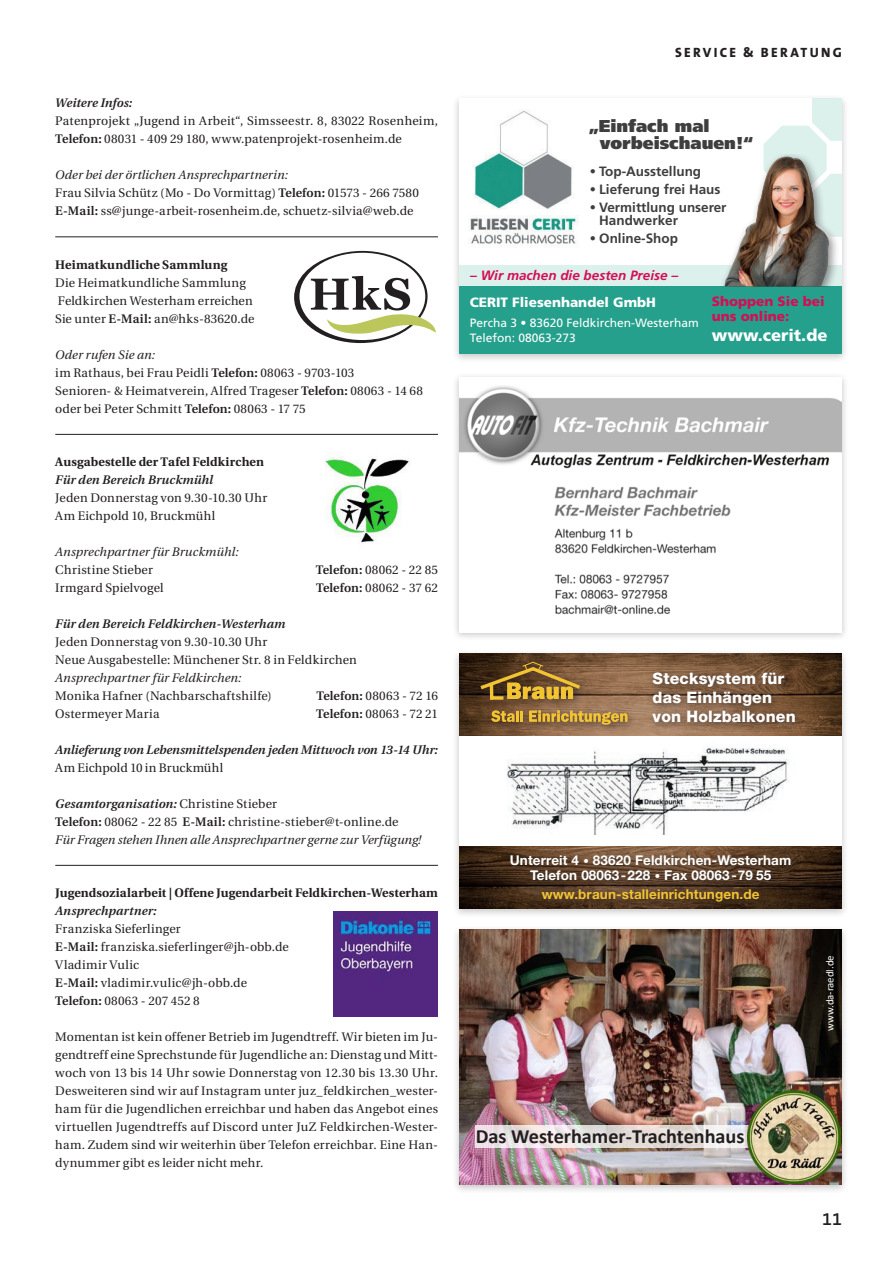
<style>
.page{position:relative;width:893px;height:1263px;background:#fff}
.page>*{position:absolute;margin:0;border:0;box-sizing:border-box;transform-origin:0 0}
.t1{font:700 20.25px "Calibri";color:#231f20}
.t2{font:600 18px "The Sans B W6";color:#231f20}
.t3{font:900 17.1px/17.5px "Frutiger";color:#3e3e3f}
.t4{font:900 16.5px "Frutiger";color:#fff}
.t5{font:800 15.9px/19px "Helvetica Neue";letter-spacing:.01em;color:#fff}
.t6{font:700 13.5px/13.5px "Frutiger";color:#3e3e3f}
.t7{font:700 13.5px/15px "Helvetica Neue";letter-spacing:.01em;color:#fff;text-align:center}
.t8{font:700 13.5px "Helvetica Neue";letter-spacing:.01em;color:#f2c432}
.t9{font:italic 700 13.5px "Frutiger";color:#d60d53}
.t10{font:900 13.5px/15px "Frutiger";color:#d60d53}
.t11{font:900 13.5px "Frutiger";color:#fff}
.t12{font:800 13.5px "The Sans B W8";letter-spacing:.17em;color:#231f20}
.t13{font:12.3px/18px "Utopia";letter-spacing:.015em;color:#231f20}
.t14{font:italic 12.3px/18px "Utopia";letter-spacing:.005em;color:#231f20}
.t15{font:italic 600 12.3px "Utopia";letter-spacing:.005em;color:#231f20}
.t16{font:700 12.3px "Utopia";letter-spacing:.01em;color:#231f20}
.t17{font:12px/15px "Frutiger";color:#fff}
.t18{font:10.8px "Calibri";color:#fff}
.s1{font-weight:600}
.s2{font-style:italic}
.s3{font-style:normal}
.s4{font-weight:600;font-style:normal}
.s5{font-family:"Utopia";font-weight:400}
.s6{font-family:"The Sans B W7";font-style:italic}
</style>
<div class="page">
<div style="left:452px;top:925px;width:397px;height:269px;background:#231f20;opacity:.25"></div>
<img style="left:459px;top:929px;width:383px;height:256px">
<div style="left:475px;top:1125px;width:280px;height:23px;background:#fff;opacity:.77"></div>
<img style="left:747px;top:1090px;width:94px;height:94px">
<hr style="left:55px;top:434px;width:383px;height:1px;background:#231f20">
<hr style="left:55px;top:865px;width:383px;height:1px;background:#231f20">
<svg style="left:294px;top:251px;width:142px;height:92px"></svg>
<img style="left:325px;top:458px;width:85px;height:85px">
<hr style="left:55px;top:236px;width:383px;height:1px;background:#231f20">
<img style="left:333px;top:911px;width:105px;height:105px">
<div style="left:452px;top:649px;width:397px;height:269px;background:#231f20;opacity:.25"></div>
<div style="left:459px;top:654px;width:383px;height:255px;background:#fff"></div>
<img style="left:459px;top:846px;width:383px;height:63px">
<img style="left:459px;top:654px;width:383px;height:82px">
<div style="left:474px;top:655px;width:163px;height:79px;background:#231f20;opacity:.75"></div>
<svg style="left:491px;top:710px;width:32px;height:12px"></svg>
<svg style="left:529px;top:710px;width:98px;height:14px"></svg>
<svg style="left:480px;top:662px;width:104px;height:41px;background:#83632b"></svg>
<img style="left:507px;top:747px;width:282px;height:88px">
<div style="left:647px;top:666px;width:158px;height:66px;background:#231f20;opacity:.75"></div>
<div style="left:504px;top:848px;width:296px;height:61px;background:#231f20;opacity:.75"></div>
<div style="left:452px;top:94px;width:397px;height:269px;background:#231f20;opacity:.25"></div>
<div style="left:459px;top:99px;width:383px;height:255px;background:#fff"></div>
<div style="left:459px;top:265px;width:383px;height:22px;background:#dcf0ec"></div>
<svg style="left:764px;top:99px;width:78px;height:55px"></svg>
<div style="left:459px;top:287px;width:383px;height:67px;background:#25a08c"></div>
<img style="left:470px;top:110px;width:108px;height:135px">
<div style="left:696px;top:154px;width:146px;height:133px;background:#fff;opacity:.4"></div>
<div style="left:452px;top:372px;width:397px;height:269px;background:#231f20;opacity:.25"></div>
<div style="left:459px;top:377px;width:383px;height:255px;background:#fff"></div>
<img style="left:459px;top:386px;width:383px;height:229px">
<p class="t15" style="left:55px;top:96px;width:79px">Weitere Infos:</p>
<p class="t13" style="left:55px;top:112px;width:384px">Patenprojekt „Jugend in Arbeit“, Simsseestr. 8, 83022 Rosenheim,<br><span class="s1">Telefon:</span> 08031 - 409 29 180, www.patenprojekt-rosenheim.de</p>
<p class="t13" style="left:55px;top:166px;width:365px"><span class="s2">Oder bei der örtlichen Ansprechpartnerin:<br></span>Frau Silvia Schütz (Mo - Do Vormittag) <span class="s1">Telefon:</span> 01573 - 266 7580<br><span class="s1">E-Mail:</span> ss@junge-arbeit-rosenheim.de, schuetz-silvia@web.de</p>
<p class="t16" style="left:55px;top:258px;width:174px">Heimatkundliche Sammlung</p>
<p class="t13" style="left:55px;top:274px;width:201px">Die Heimatkundliche Sammlung<br>Feldkirchen Westerham erreichen<br>Sie unter <span class="s1">E-Mail:</span> an@hks-83620.de</p>
<p class="t13" style="left:55px;top:346px;width:369px"><span class="s2">Oder rufen Sie an:<br></span>im Rathaus, bei Frau Peidli <span class="s1">Telefon:</span> 08063 - 9703-103<br>Senioren- &amp; Heimatverein, Alfred Trageser <span class="s1">Telefon:</span> 08063 - 14 68 oder bei Peter Schmitt <span class="s1">Telefon:</span> 08063 - 17 75</p>
<p class="t16" style="left:55px;top:455px;width:210px">Ausgabestelle der Tafel Feldkirchen</p>
<p class="t15" style="left:55px;top:473px;width:159px">Für den Bereich Bruckmühl</p>
<p class="t13" style="left:55px;top:489px;width:214px">Jeden Donnerstag von 9.30-10.30 Uhr<br>Am Eichpold 10, Bruckmühl</p>
<p class="t14" style="left:55px;top:543px;width:185px">Ansprechpartner für Bruckmühl:</p>
<p class="t13" style="left:55px;top:561px;width:99px">Christine Stieber</p>
<p class="t13" style="left:316px;top:561px;width:124px"><span class="s1">Telefon:</span> 08062 - 22 85</p>
<p class="t13" style="left:55px;top:579px;width:110px">Irmgard Spielvogel</p>
<p class="t13" style="left:316px;top:579px;width:123px"><span class="s1">Telefon:</span> 08062 - 37 62</p>
<p class="t15" style="left:55px;top:617px;width:232px">Für den Bereich Feldkirchen-Westerham</p>
<p class="t13" style="left:55px;top:633px;width:303px">Jeden Donnerstag von 9.30-10.30 Uhr<br>Neue Ausgabestelle: Münchener Str. 8 in Feldkirchen</p>
<p class="t14" style="left:55px;top:669px;width:188px">Ansprechpartner für Feldkirchen:</p>
<p class="t13" style="left:55px;top:687px;width:218px">Monika Hafner (Nachbarschaftshilfe)</p>
<p class="t13" style="left:316px;top:687px;width:123px"><span class="s1">Telefon:</span> 08063 - 72 16</p>
<p class="t13" style="left:55px;top:705px;width:106px">Ostermeyer Maria</p>
<p class="t13" style="left:316px;top:705px;width:123px"><span class="s1">Telefon:</span> 08063 - 72 21</p>
<p class="t15" style="left:55px;top:743px;width:384px">Anlieferung von Lebensmittelspenden jeden Mittwoch von 13-14 Uhr:</p>
<p class="t13" style="left:55px;top:759px;width:169px">Am Eichpold 10 in Bruckmühl</p>
<p class="t14" style="left:55px;top:795px;width:367px"><span class="s1">Gesamtorganisation:</span> <span class="s3">Christine Stieber<br></span><span class="s4">Telefon:</span> <span class="s3">08062 - 22 85</span> <span class="s4">E-Mail:</span> <span class="s3">christine-stieber@t-online.de<br></span>Für Fragen stehen Ihnen alle Ansprechpartner gerne zur Verfügung!</p>
<p class="t16" style="left:55px;top:886px;width:384px">Jugendsozialarbeit | Offene Jugendarbeit Feldkirchen-Westerham</p>
<p class="t15" style="left:55px;top:904px;width:103px">Ansprechpartner:</p>
<p class="t13" style="left:55px;top:920px;width:235px">Franziska Sieferlinger<br><span class="s1">E-Mail:</span> franziska.sieferlinger@jh-obb.de<br>Vladimir Vulic<br><span class="s1">E-Mail:</span> vladimir.vulic@jh-obb.de<br><span class="s1">Telefon:</span> 08063 - 207 452 8</p>
<p class="t13" style="left:55px;top:1028px;width:384px;text-align:justify">Momentan ist kein offener Betrieb im Jugendtreff. Wir bieten im Ju&shy;gendtreff eine Sprechstunde für Jugendliche an: Dienstag und Mitt&shy;woch von 13 bis 14 Uhr sowie Donnerstag von 12.30 bis 13.30 Uhr.<br>Desweiteren sind wir auf Instagram unter juz_feldkirchen_wester&shy;ham für die Jugendlichen erreichbar und haben das Angebot eines virtuellen Jugendtreffs auf Discord unter JuZ Feldkirchen-Wester&shy;ham. Zudem sind wir weiterhin über Telefon erreichbar. Eine Han&shy;dynummer gibt es leider nicht mehr.</p>
<p class="t12" style="left:675px;top:44px;width:168px">SERVICE &amp; BERATUNG</p>
<h3 class="t3" style="left:600px;top:117px;width:155px;text-indent:-11px">„Einfach mal vorbeischauen!“</h3>
<p class="t6" style="left:590px;top:164px;width:113px"><span class="s5">•</span> Top-Ausstellung</p>
<p class="t6" style="left:590px;top:182px;width:132px"><span class="s5">•</span> Lieferung frei Haus</p>
<p class="t6" style="left:599px;top:200px;width:129px;text-indent:-9px"><span class="s5">•</span> Vermittlung unserer<br>Handwerker</p>
<p class="t6" style="left:590px;top:232px;width:89px"><span class="s5">•</span> Online-Shop</p>
<p class="t9" style="left:470px;top:267px;width:209px">– Wir machen die besten Preise –</p>
<p class="t11" style="left:470px;top:294px;width:188px">CERIT Fliesenhandel GmbH</p>
<p class="t17" style="left:470px;top:315px;width:231px">Percha 3 • 83620 Feldkirchen-Westerham<br>Telefon: 08063-273</p>
<p class="t10" style="left:712px;top:294px;width:114px">Shoppen Sie bei uns online:</p>
<h3 class="t4" style="left:712px;top:325px;width:117px">www.cerit.de</h3>
<p class="t5" style="left:653px;top:668px;width:144px">Stecksystem für das Einhängen von Holzbalkonen</p>
<p class="t7" style="left:510px;top:852px;width:283px">Unterreit 4 <span class="s6">•</span> 83620 Feldkirchen-Westerham<br>Telefon 08063-228 <span class="s6">•</span> Fax 08063 -79 55</p>
<p class="t8" style="left:542px;top:886px;width:219px">www.braun-stalleinrichtungen.de</p>
<p class="t18" style="left:822px;top:1031px;width:77px;rotate:-90deg">www.da-raedl.de</p>
<h1 class="t1" style="left:476px;top:1122px;width:270px">Das Westerhamer-Trachtenhaus</h1>
<h2 class="t2" style="left:822px;top:1207px;width:21px">11</h2>
</div>
